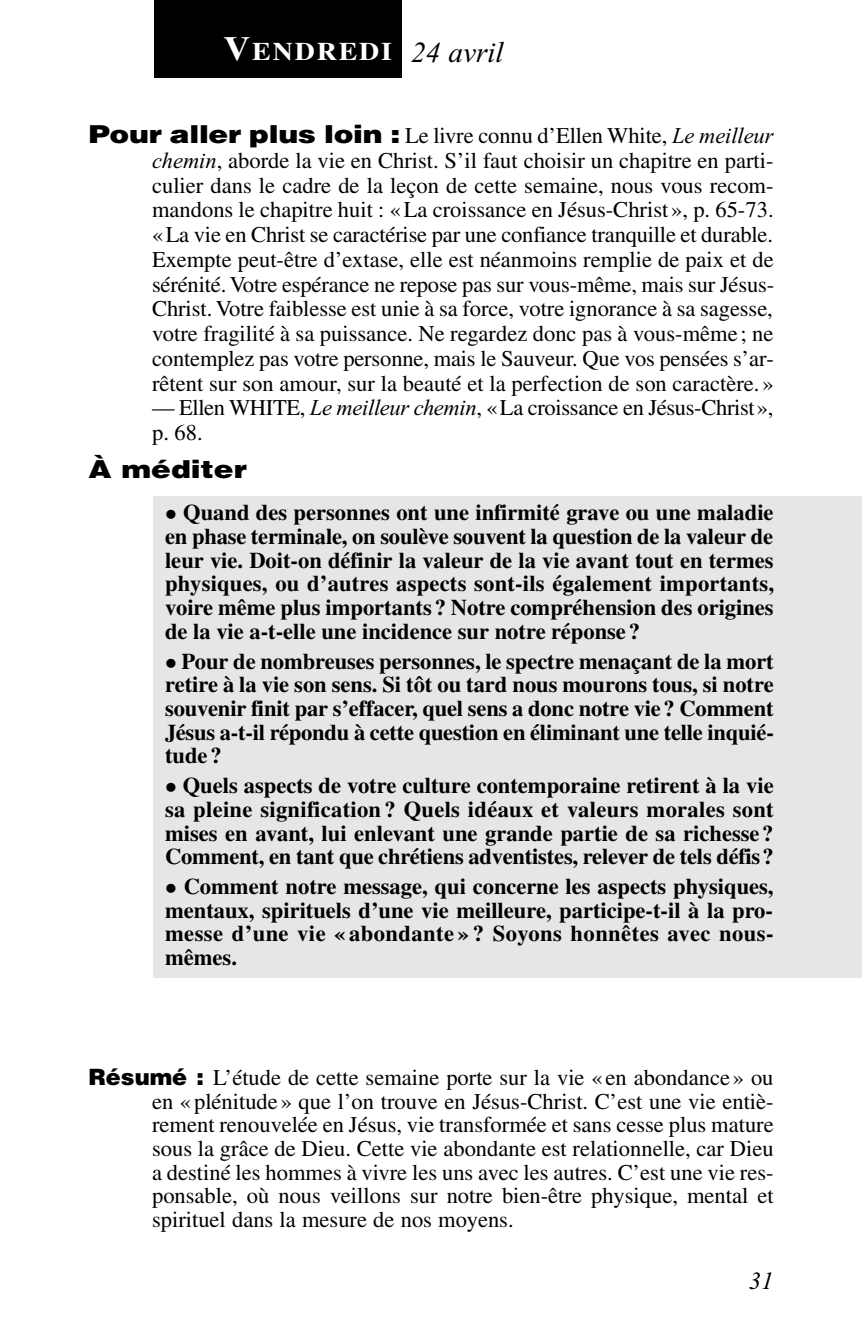
<style>
.page{position:relative;width:862px;height:1321px;background:#fff}
.page>*{position:absolute;margin:0;border:0;box-sizing:border-box;transform-origin:0 0}
.t1{font:700 25.2px "Times LT Std";letter-spacing:.065em;color:#fff;scale:1.1 1}
.t2{font:900 24.75px "Helvetica";color:#000;scale:1.2 1}
.t3{font:italic 24.75px "Times New Roman";color:#000}
.t4{font:22.5px/24.8px "Times LT Std";color:#000;text-align:justify}
.t5{font:700 22.5px/23.6px "Times LT Std";letter-spacing:-.005em;color:#000;text-align:justify}
.s1{font-size:33.75px}
.s2{font-family:"Times New Roman";font-weight:400;font-style:italic;font-size:29.25px;color:#000}
.s3{font-family:"Helvetica";font-weight:900;font-size:24.75px}
.s4{font-family:"Times New Roman";font-style:italic}
.s5{font-family:"Helvetica";font-weight:900}
</style>
<div class="page">
<hr style="left:0;top:1091px;width:1px;height:158px;background:#e6e6e6">
<div style="left:154px;top:0;width:248px;height:77px;background:#000"></div>
<div style="left:153px;top:496px;width:708px;height:481px;background:#e6e6e6"></div>
<p class="t1" style="left:223px;top:43px;width:256px"><span class="s1">V</span>ENDREDI <span class="s2">24 avril</span></p>
<p class="t4" style="left:152px;top:125px;width:623px;text-indent:-64px"><span class="s3">Pour aller plus loin :</span> Le livre connu d’Ellen White, <span class="s4">Le meilleur chemin</span>, aborde la vie en Christ. S’il faut choisir un chapitre en parti&shy;culier dans le cadre de la leçon de cette semaine, nous vous recom&shy;mandons le chapitre huit : « La croissance en Jésus-Christ », p. 65-73. «La vie en Christ se caractérise par une confiance tranquille et durable.<br>Exempte peut-être d’extase, elle est néanmoins remplie de paix et de sérénité. Votre espérance ne repose pas sur vous-même, mais sur Jésus-Christ. Votre faiblesse est unie à sa force, votre ignorance à sa sagesse, votre fragilité à sa puissance. Ne regardez donc pas à vous-même ; ne contemplez pas votre personne, mais le Sauveur. Que vos pensées s’ar&shy;rêtent sur son amour, sur la beauté et la perfection de son caractère. »</p>
<p class="t4" style="left:152px;top:398px;width:622px">— Ellen WHITE, <span class="s4">Le meilleur chemin</span>, «La croissance en Jésus-Christ», p. 68.</p>
<p class="t2" style="left:88px;top:454px;width:133px">À méditer</p>
<p class="t5" style="left:165px;top:503px;width:610px">● Quand des personnes ont une infirmité grave ou une maladie en phase terminale, on soulève souvent la question de la valeur de leur vie. Doit-on définir la valeur de la vie avant tout en termes physiques, ou d’autres aspects sont-ils également importants, voire même plus importants ? Notre compréhension des origines de la vie a-t-elle une incidence sur notre réponse ?</p>
<p class="t5" style="left:165px;top:651px;width:610px">● Pour de nombreuses personnes, le spectre menaçant de la mort retire à la vie son sens. Si tôt ou tard nous mourons tous, si notre souvenir finit par s’effacer, quel sens a donc notre vie? Comment Jésus a-t-il répondu à cette question en éliminant une telle inquié&shy;tude ?</p>
<p class="t5" style="left:165px;top:776px;width:610px">● Quels aspects de votre culture contemporaine retirent à la vie sa pleine signification ? Quels idéaux et valeurs morales sont mises en avant, lui enlevant une grande partie de sa richesse?<br>Comment, en tant que chrétiens adventistes, relever de tels défis?</p>
<p class="t5" style="left:165px;top:877px;width:609px">● Comment notre message, qui concerne les aspects physiques, mentaux, spirituels d’une vie meilleure, participe-t-il à la pro&shy;messe d’une vie « abondante » ? Soyons honnêtes avec nous&shy;mêmes.</p>
<p class="t4" style="left:152px;top:1068px;width:623px;line-height:23.6px;text-indent:-64px"><span class="s5">Résumé :</span> L’étude de cette semaine porte sur la vie «en abondance» ou en « plénitude » que l’on trouve en Jésus-Christ. C’est une vie entiè&shy;rement renouvelée en Jésus, vie transformée et sans cesse plus mature sous la grâce de Dieu. Cette vie abondante est relationnelle, car Dieu a destiné les hommes à vivre les uns avec les autres. C’est une vie res&shy;ponsable, où nous veillons sur notre bien-être physique, mental et spirituel dans la mesure de nos moyens.</p>
<p class="t3" style="left:748px;top:1271px;width:26px">31</p>
</div>
